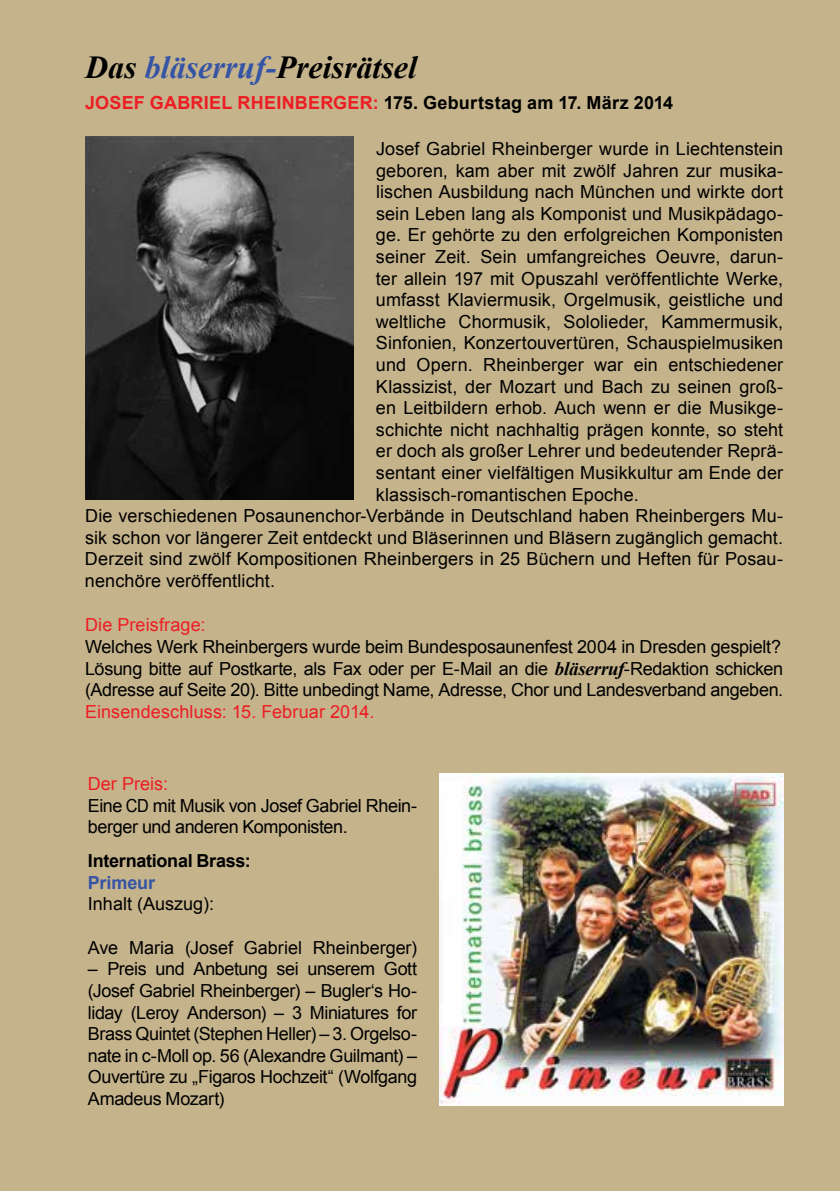
<style>
.page{position:relative;width:840px;height:1191px;background:#fff}
.page>*{position:absolute;margin:0;border:0;box-sizing:border-box;transform-origin:0 0}
.t1{font:italic 700 32px "Times New Roman";color:#000}
.t2{font:18px/21.6px "Arial";letter-spacing:.005em;color:#000;text-align:justify}
.t3{font:18px/21.6px "Arial";letter-spacing:-.025em;color:#000}
.t4{font:18px "Arial";letter-spacing:.005em;color:#ed1d24}
.t5{font:700 18px "Arial";letter-spacing:.015em;color:#000}
.t6{font:700 18px "Arial";color:#ed1d24}
.t7{font:700 18px "Arial";letter-spacing:-.01em;color:#000}
.t8{font:700 18px "Arial";letter-spacing:-.01em;color:#3654a5}
.s1{color:#3654a5}
.s2{color:#ed1d24}
.s3{font-family:"Times New Roman";font-weight:700;font-style:italic;font-size:19px}
</style>
<div class="page">
<div style="left:0;top:0;width:839px;height:1191px;background:#c5b38c"></div>
<img style="left:439px;top:773px;width:343px;height:333px">
<img style="left:85px;top:136px;width:268px;height:363px">
<h1 class="t1" style="left:85px;top:45px;width:333px">Das <span class="s1">bläserruf-</span>Preisrätsel</h1>
<p class="t6" style="left:85px;top:90px;width:24px">Josef</p>
<p class="t6" style="left:150px;top:90px;width:27px">Gabriel</p>
<p class="t6" style="left:237px;top:90px;width:27px">Rheinberger</p>
<p class="t5" style="left:372px;top:90px;width:302px"><span class="s2">:</span> 175. Geburtstag am 17. März 2014</p>
<p class="t2" style="left:376px;top:138px;width:408px">Josef Gabriel Rheinberger wurde in Liechtenstein</p>
<p class="t2" style="left:376px;top:160px;width:408px">geboren, kam aber mit zwölf Jahren zur musika-</p>
<p class="t2" style="left:376px;top:181px;width:408px">lischen Ausbildung nach München und wirkte dort</p>
<p class="t2" style="left:376px;top:203px;width:408px">sein Leben lang als Komponist und Musikpädago-</p>
<p class="t2" style="left:376px;top:224px;width:408px">ge. Er gehörte zu den erfolgreichen Komponisten</p>
<p class="t2" style="left:376px;top:246px;width:408px">seiner Zeit. Sein umfangreiches Oeuvre, darun-</p>
<p class="t2" style="left:376px;top:268px;width:408px">ter allein 197 mit Opuszahl veröffentlichte Werke,</p>
<p class="t2" style="left:376px;top:289px;width:408px">umfasst Klaviermusik, Orgelmusik, geistliche und</p>
<p class="t2" style="left:376px;top:311px;width:408px">weltliche Chormusik, Sololieder, Kammermusik,</p>
<p class="t2" style="left:376px;top:332px;width:408px">Sinfonien, Konzertouvertüren, Schauspielmusiken</p>
<p class="t2" style="left:376px;top:354px;width:408px">und Opern. Rheinberger war ein entschiedener</p>
<p class="t2" style="left:376px;top:376px;width:408px">Klassizist, der Mozart und Bach zu seinen groß-</p>
<p class="t2" style="left:376px;top:397px;width:408px">en Leitbildern erhob. Auch wenn er die Musikge-</p>
<p class="t2" style="left:376px;top:419px;width:408px">schichte nicht nachhaltig prägen konnte, so steht</p>
<p class="t2" style="left:376px;top:440px;width:408px">er doch als großer Lehrer und bedeutender Reprä-</p>
<p class="t2" style="left:376px;top:462px;width:408px">sentant einer vielfältigen Musikkultur am Ende der</p>
<p class="t2" style="left:376px;top:484px;width:264px">klassisch-romantischen Epoche.</p>
<p class="t2" style="left:85px;top:505px;width:699px">Die verschiedenen Posaunenchor-Verbände in Deutschland haben Rheinbergers Mu-</p>
<p class="t2" style="left:85px;top:527px;width:699px">sik schon vor längerer Zeit entdeckt und Bläserinnen und Bläsern zugänglich gemacht.</p>
<p class="t2" style="left:85px;top:548px;width:699px">Derzeit sind zwölf Kompositionen Rheinbergers in 25 Büchern und Heften für Posau-</p>
<p class="t2" style="left:85px;top:570px;width:192px">nenchöre veröffentlicht.</p>
<p class="t4" style="left:85px;top:613px;width:122px">Die Preisfrage:</p>
<p class="t2" style="left:85px;top:636px;width:699px">Welches Werk Rheinbergers wurde beim Bundesposaunenfest 2004 in Dresden gespielt?<br>Lösung bitte auf Postkarte, als Fax oder per E-Mail an die <span class="s3">bläserruf</span>-Redaktion schicken (Adresse auf Seite 20). Bitte unbedingt Name, Adresse, Chor und Landesverband angeben.</p>
<p class="t4" style="left:85px;top:699px;width:290px">Einsendeschluss: 15. Februar 2014.</p>
<p class="t4" style="left:88px;top:772px;width:82px">Der Preis:</p>
<p class="t3" style="left:88px;top:794px;width:330px">Eine CD mit Musik von Josef Gabriel Rhein&shy;berger und anderen Komponisten.</p>
<p class="t7" style="left:88px;top:848px;width:164px">International Brass:</p>
<p class="t8" style="left:88px;top:870px;width:69px">Primeur</p>
<p class="t2" style="left:88px;top:893px;width:128px">Inhalt (Auszug):</p>
<p class="t2" style="left:88px;top:936px;width:330px">Ave Maria (Josef Gabriel Rheinberger)</p>
<p class="t2" style="left:88px;top:958px;width:330px">– Preis und Anbetung sei unserem Gott (Josef Gabriel Rheinberger) – Bugler‘s Ho&shy;liday (Leroy Anderson) – 3 Miniatures for Brass Quintet (Stephen Heller) – 3. Orgelso&shy;nate in c-Moll op. 56 (Alexandre Guilmant) – Ouvertüre zu „Figaros Hochzeit“ (Wolfgang Amadeus Mozart)</p>
</div>
